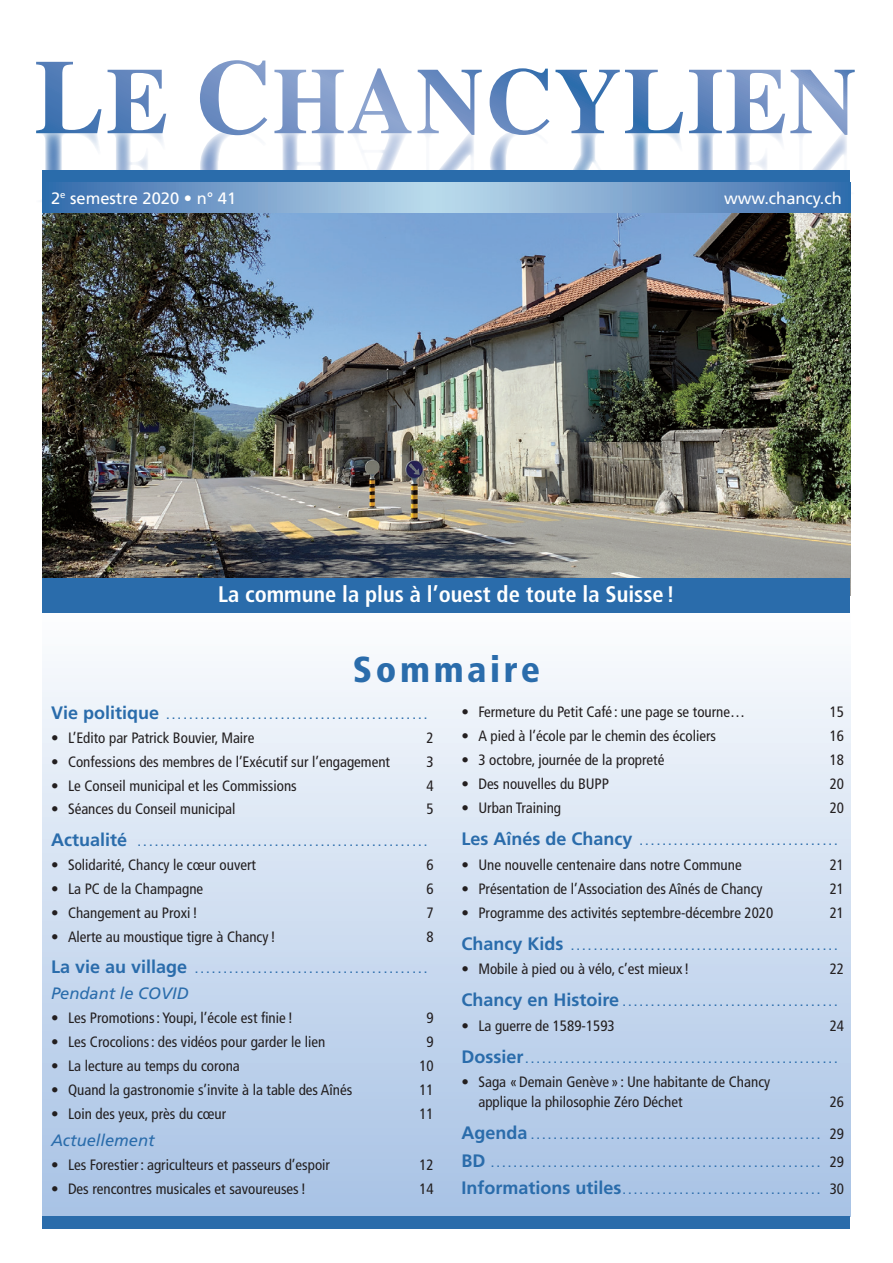
<style>
.page{position:relative;width:893px;height:1263px;background:#fff}
.page>*{position:absolute;margin:0;border:0;box-sizing:border-box;transform-origin:0 0}
.t1{font:900 condensed 36px "Frutiger";letter-spacing:.1em;color:#2a6cab}
.t2{font:700 condensed 22.5px "Frutiger";color:#fff}
.t3{font:300 18px "Frutiger";color:#2a6cab}
.t4{font:16.5px "Frutiger";color:#fff}
.t5{font:italic 16.5px "Frutiger";color:#2a6cab}
.t6{font:condensed 15px/20px "Frutiger";color:#231f20}
.s1{font-weight:700}
.s2{font-weight:400;font-stretch:condensed;font-size:15px;color:#231f20}
</style>
<div class="page">
<div style="left:43px;top:603px;width:807px;height:613px;background:linear-gradient(to bottom,#fdfefe,#a6c1e4)"></div>
<img style="left:43px;top:213px;width:807px;height:365px">
<svg style="left:36px;top:60px;width:819px;height:69px"></svg>
<svg style="left:36px;top:129px;width:815px;height:75px"></svg>
<div style="left:43px;top:170px;width:807px;height:13px;background:#2a6cab"></div>
<div style="left:43px;top:1216px;width:807px;height:13px;background:#2a6cab"></div>
<svg style="left:43px;top:183px;width:807px;height:30px;background:#7aa2cc"></svg>
<div style="left:43px;top:578px;width:807px;height:34px;background:#2a6cab"></div>
<p class="t4" style="left:51px;top:188px;width:187px">2<sup>e</sup> semestre 2020 • n° 41</p>
<p class="t4" style="left:724px;top:188px;width:119px">www.chancy.ch</p>
<h2 class="t2" style="left:218px;top:581px;width:458px">La commune la plus à l’ouest de toute la Suisse !</h2>
<p class="t1" style="left:353px;top:648px;width:189px">Sommaire</p>
<p class="t3" style="left:51px;top:702px;width:379px"><span class="s1">Vie politique</span> ..............................................</p>
<p class="t6" style="left:51px;top:728px;width:205px">• L’Edito par Patrick Bouvier, Maire</p>
<p class="t6" style="left:427px;top:728px;width:9px">2</p>
<p class="t6" style="left:51px;top:751px;width:341px">• Confessions des membres de l’Exécutif sur l’engagement</p>
<p class="t6" style="left:427px;top:751px;width:9px">3</p>
<p class="t6" style="left:51px;top:775px;width:247px">• Le Conseil municipal et les Commissions</p>
<p class="t6" style="left:427px;top:775px;width:9px">4</p>
<p class="t6" style="left:51px;top:799px;width:186px">• Séances du Conseil municipal</p>
<p class="t6" style="left:427px;top:799px;width:9px">5</p>
<p class="t3" style="left:51px;top:830px;width:379px"><span class="s1">Actualité</span> ...................................................</p>
<p class="t6" style="left:51px;top:855px;width:206px">• Solidarité, Chancy le cœur ouvert</p>
<p class="t6" style="left:427px;top:855px;width:9px">6</p>
<p class="t6" style="left:51px;top:879px;width:154px">• La PC de la Champagne</p>
<p class="t6" style="left:427px;top:879px;width:9px">6</p>
<p class="t6" style="left:51px;top:903px;width:148px">• Changement au Proxi!</p>
<p class="t6" style="left:427px;top:903px;width:9px">7</p>
<p class="t6" style="left:51px;top:927px;width:226px">• Alerte au moustique tigre à Chancy !</p>
<p class="t6" style="left:427px;top:927px;width:9px">8</p>
<p class="t3" style="left:51px;top:957px;width:379px"><span class="s1">La vie au village</span> .........................................</p>
<p class="t5" style="left:51px;top:984px;width:139px">Pendant le COVID</p>
<p class="t6" style="left:51px;top:1008px;width:243px">• Les Promotions: Youpi, l’école est finie !</p>
<p class="t6" style="left:427px;top:1008px;width:9px">9</p>
<p class="t6" style="left:51px;top:1032px;width:276px">• Les Crocolions: des vidéos pour garder le lien</p>
<p class="t6" style="left:427px;top:1032px;width:9px">9</p>
<p class="t6" style="left:51px;top:1056px;width:190px">• La lecture au temps du corona</p>
<p class="t6" style="left:419px;top:1056px;width:16px">10</p>
<p class="t6" style="left:51px;top:1080px;width:303px">• Quand la gastronomie s’invite à la table des Aînés</p>
<p class="t6" style="left:419px;top:1080px;width:16px">11</p>
<p class="t6" style="left:51px;top:1103px;width:177px">• Loin des yeux, près du cœur</p>
<p class="t6" style="left:419px;top:1103px;width:16px">11</p>
<p class="t5" style="left:51px;top:1131px;width:105px">Actuellement</p>
<p class="t6" style="left:51px;top:1155px;width:280px">• Les Forestier: agriculteurs et passeurs d’espoir</p>
<p class="t6" style="left:419px;top:1155px;width:16px">12</p>
<p class="t6" style="left:51px;top:1179px;width:256px">• Des rencontres musicales et savoureuses!</p>
<p class="t6" style="left:419px;top:1179px;width:16px">14</p>
<p class="t6" style="left:461px;top:701px;width:285px">• Fermeture du Petit Café : une page se tourne…</p>
<p class="t6" style="left:830px;top:701px;width:16px">15</p>
<p class="t6" style="left:461px;top:726px;width:256px">• A pied à l’école par le chemin des écoliers</p>
<p class="t6" style="left:830px;top:726px;width:16px">16</p>
<p class="t6" style="left:461px;top:750px;width:204px">• 3 octobre, journée de la propreté</p>
<p class="t6" style="left:830px;top:750px;width:16px">18</p>
<p class="t6" style="left:461px;top:774px;width:149px">• Des nouvelles du BUPP</p>
<p class="t6" style="left:830px;top:774px;width:16px">20</p>
<p class="t6" style="left:461px;top:798px;width:101px">• Urban Training</p>
<p class="t6" style="left:830px;top:798px;width:16px">20</p>
<p class="t3" style="left:461px;top:829px;width:379px"><span class="s1">Les Aînés de Chancy</span> ...................................</p>
<p class="t6" style="left:461px;top:854px;width:282px">• Une nouvelle centenaire dans notre Commune</p>
<p class="t6" style="left:830px;top:854px;width:16px">21</p>
<p class="t6" style="left:461px;top:879px;width:303px">• Présentation de l’Association des Aînés de Chancy</p>
<p class="t6" style="left:830px;top:879px;width:16px">21</p>
<p class="t6" style="left:461px;top:903px;width:313px">• Programme des activités septembre-décembre 2020</p>
<p class="t6" style="left:830px;top:903px;width:16px">21</p>
<p class="t3" style="left:461px;top:934px;width:379px"><span class="s1">Chancy Kids</span> ...............................................</p>
<p class="t6" style="left:461px;top:959px;width:230px">• Mobile à pied ou à vélo, c’est mieux !</p>
<p class="t6" style="left:830px;top:959px;width:16px">22</p>
<p class="t3" style="left:461px;top:990px;width:379px"><span class="s1">Chancy en Histoire</span>......................................</p>
<p class="t6" style="left:461px;top:1015px;width:155px">• La guerre de 1589-1593</p>
<p class="t6" style="left:830px;top:1015px;width:16px">24</p>
<p class="t3" style="left:461px;top:1046px;width:379px"><span class="s1">Dossier</span>.......................................................</p>
<p class="t6" style="left:478px;top:1072px;width:293px;text-indent:-17px">• Saga «Demain Genève » : Une habitante de Chancy applique la philosophie Zéro Déchet</p>
<p class="t6" style="left:830px;top:1092px;width:16px">26</p>
<p class="t3" style="left:461px;top:1122px;width:384px"><span class="s1">Agenda</span>................................................... <span class="s2">29</span></p>
<p class="t3" style="left:461px;top:1150px;width:384px"><span class="s1">BD</span> .......................................................... <span class="s2">29</span></p>
<p class="t3" style="left:461px;top:1178px;width:384px"><span class="s1">Informations utiles</span>................................... <span class="s2">30</span></p>
</div>
